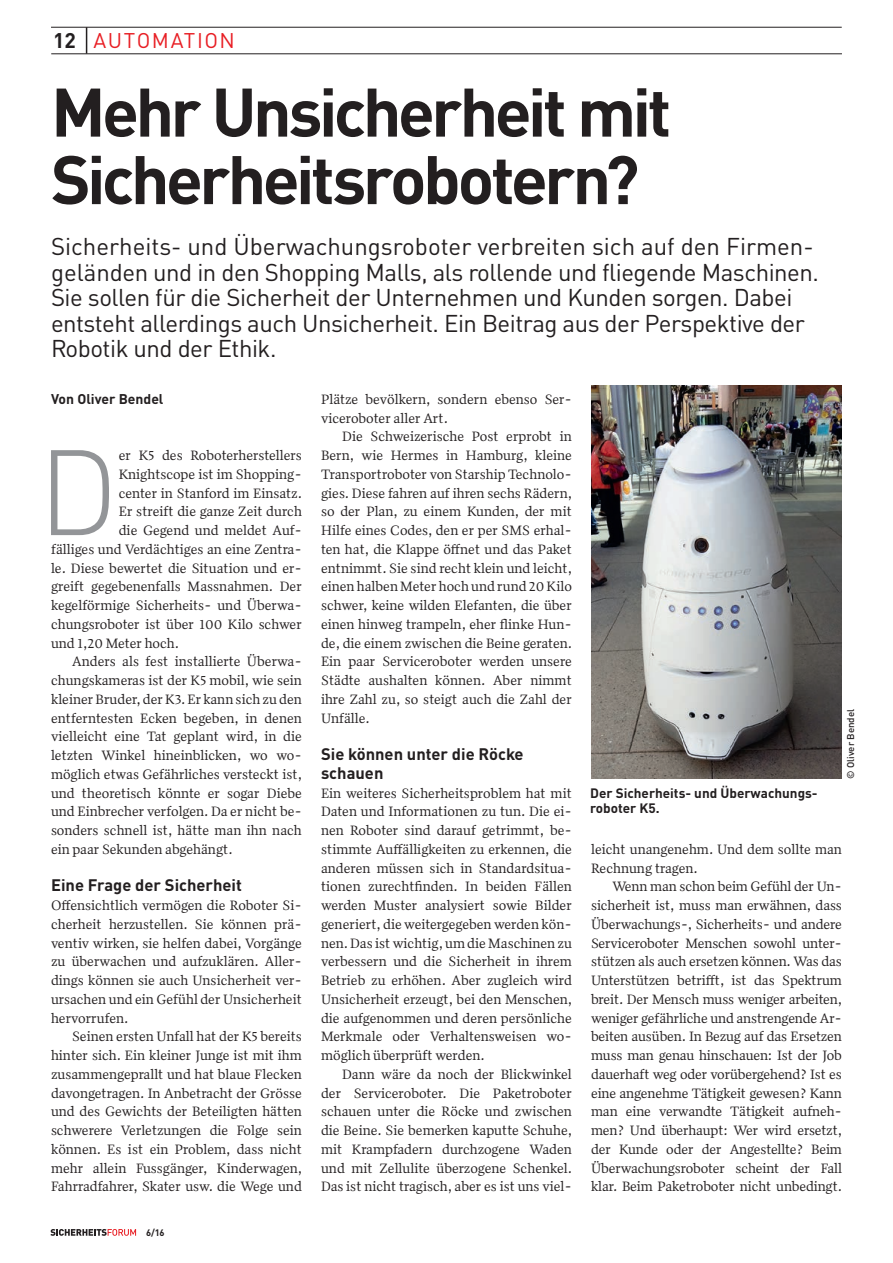
<style>
.page{position:relative;width:893px;height:1263px;background:#fff}
.page>*{position:absolute;margin:0;border:0;box-sizing:border-box;transform-origin:0 0}
.t1{font:300 119.25px "DIN Pro";color:#939598}
.t2{font:700 67.5px/67.5px "DIN Pro";letter-spacing:-.05em;color:#231f20}
.t3{font:24px/25.5px "DIN Pro";letter-spacing:-.02em;color:#231f20}
.t4{font:21px "DIN Pro";letter-spacing:.065em;color:#e81e24}
.t5{font:700 21px "DIN Pro";color:#231f20}
.t6{font:700 16.5px/18.8px "DIN Pro";color:#231f20}
.t7{font:13.95px/18.8px "Quiosco One LF";color:#231f20;text-align:justify}
.t8{font:700 13.95px "DIN Pro";color:#231f20}
.t9{font:700 13.5px/15px "DIN Pro";color:#231f20}
.t10{font:500 9.75px "DIN Pro";color:#231f20}
.t11{font:700 9.3px "DIN Pro";color:#231f20}
</style>
<div class="page">
<hr style="left:51px;top:27px;width:791px;height:1px;background:#231f20">
<hr style="left:51px;top:54px;width:791px;height:1px;background:#231f20">
<svg style="left:86px;top:27px;width:1px;height:27px"></svg>
<svg style="left:50px;top:1229px;width:86px;height:7px"></svg>
<img style="left:591px;top:385px;width:251px;height:394px">
<h3 class="t5" style="left:53px;top:23px;width:24px">12</h3>
<h3 class="t4" style="left:94px;top:24px;width:143px">AUTOMATION</h3>
<h2 class="t2" style="left:51px;top:70px;width:622px">Mehr Unsicherheit mit<br>Sicherheitsrobotern?</h2>
<p class="t3" style="left:51px;top:231px;width:769px">Sicherheits- und Überwachungsroboter verbreiten sich auf den Firmen&shy;geländen und in den Shopping Malls, als rollende und fliegende Maschinen.<br>Sie sollen für die Sicherheit der Unternehmen und Kunden sorgen. Dabei entsteht allerdings auch Unsicherheit. Ein Beitrag aus der Perspektive der Robotik und der Ethik.</p>
<p class="t8" style="left:51px;top:387px;width:114px">Von Oliver Bendel</p>
<p class="t7" style="left:321px;top:389px;width:252px">Plätze bevölkern, sondern ebenso Ser&shy;viceroboter aller Art.</p>
<p class="t7" style="left:321px;top:427px;width:253px;text-indent:21px">Die Schweizerische Post erprobt in Bern, wie Hermes in Hamburg, kleine Transportroboter von Starship Technolo&shy;gies. Diese fahren auf ihren sechs Rädern, so der Plan, zu einem Kunden, der mit Hilfe eines Codes, den er per SMS erhal&shy;ten hat, die Klappe öffnet und das Paket entnimmt. Sie sind recht klein und leicht, einen halben Meter hoch und rund 20 Kilo schwer, keine wilden Elefanten, die über einen hinweg trampeln, eher flinke Hun&shy;de, die einem zwischen die Beine geraten.<br>Ein paar Serviceroboter werden unsere Städte aushalten können. Aber nimmt ihre Zahl zu, so steigt auch die Zahl der Unfälle.</p>
<p class="t6" style="left:321px;top:743px;width:204px">Sie können unter die Röcke schauen</p>
<p class="t7" style="left:321px;top:783px;width:253px;text-align:left">Ein weiteres Sicherheitsproblem hat mit Daten und Informationen zu tun. Die ei&shy;nen Roboter sind darauf getrimmt, be&shy;stimmte Auffälligkeiten zu erkennen, die anderen müssen sich in Standardsitua&shy;tionen zurechtfinden. In beiden Fällen werden Muster analysiert sowie Bilder generiert, die weitergegeben werden kön&shy;nen. Das ist wichtig, um die Maschinen zu verbessern und die Sicherheit in ihrem Betrieb zu erhöhen. Aber zugleich wird Unsicherheit erzeugt, bei den Menschen, die aufgenommen und deren persönliche Merkmale oder Verhaltensweisen wo&shy;möglich überprüft werden.</p>
<p class="t7" style="left:321px;top:1064px;width:253px;text-indent:21px">Dann wäre da noch der Blickwinkel der Serviceroboter. Die Paketroboter schauen unter die Röcke und zwischen die Beine. Sie bemerken kaputte Schuhe, mit Krampfadern durchzogene Waden und mit Zellulite überzogene Schenkel.<br>Das ist nicht tragisch, aber es ist uns viel-</p>
<h1 class="t1" style="left:38px;top:400px;width:82px">D</h1>
<p class="t7" style="left:119px;top:446px;width:185px">er K5 des Roboterherstellers</p>
<p class="t7" style="left:119px;top:464px;width:185px">Knightscope ist im Shopping-</p>
<p class="t7" style="left:119px;top:483px;width:185px">center in Stanford im Einsatz.</p>
<p class="t7" style="left:119px;top:502px;width:185px">Er streift die ganze Zeit durch</p>
<p class="t7" style="left:119px;top:521px;width:185px">die Gegend und meldet Auf-</p>
<p class="t7" style="left:51px;top:539px;width:252px">fälliges und Verdächtiges an eine Zentra-</p>
<p class="t7" style="left:51px;top:558px;width:252px">le. Diese bewertet die Situation und er-</p>
<p class="t7" style="left:51px;top:577px;width:252px">greift gegebenenfalls Massnahmen. Der</p>
<p class="t7" style="left:51px;top:596px;width:252px">kegelförmige Sicherheits- und Überwa-</p>
<p class="t7" style="left:51px;top:614px;width:252px">chungsroboter ist über 100 Kilo schwer</p>
<p class="t7" style="left:51px;top:633px;width:130px">und 1,20 Meter hoch.</p>
<p class="t7" style="left:72px;top:652px;width:231px">Anders als fest installierte Überwa-</p>
<p class="t7" style="left:51px;top:671px;width:252px">chungskameras ist der K5 mobil, wie sein</p>
<p class="t7" style="left:51px;top:689px;width:252px">kleiner Bruder, der K3. Er kann sich zu den</p>
<p class="t7" style="left:51px;top:708px;width:252px">entferntesten Ecken begeben, in denen</p>
<p class="t7" style="left:51px;top:727px;width:252px">vielleicht eine Tat geplant wird, in die</p>
<p class="t7" style="left:51px;top:746px;width:252px">letzten Winkel hineinblicken, wo wo-</p>
<p class="t7" style="left:51px;top:764px;width:253px">möglich etwas Gefährliches versteckt ist,</p>
<p class="t7" style="left:51px;top:783px;width:252px">und theoretisch könnte er sogar Diebe</p>
<p class="t7" style="left:51px;top:802px;width:252px">und Einbrecher verfolgen. Da er nicht be-</p>
<p class="t7" style="left:51px;top:821px;width:252px">sonders schnell ist, hätte man ihn nach</p>
<p class="t7" style="left:51px;top:839px;width:183px">ein paar Sekunden abgehängt.</p>
<p class="t6" style="left:51px;top:874px;width:192px">Eine Frage der Sicherheit</p>
<p class="t7" style="left:51px;top:896px;width:252px">Offensichtlich vermögen die Roboter Si&shy;cherheit herzustellen. Sie können prä&shy;ventiv wirken, sie helfen dabei, Vorgänge zu überwachen und aufzuklären. Aller&shy;dings können sie auch Unsicherheit ver&shy;ursachen und ein Gefühl der Unsicherheit hervorrufen.</p>
<p class="t7" style="left:51px;top:1027px;width:253px;text-indent:21px">Seinen ersten Unfall hat der K5 bereits hinter sich. Ein kleiner Junge ist mit ihm zusammengeprallt und hat blaue Flecken davongetragen. In Anbetracht der Grösse und des Gewichts der Beteiligten hätten schwerere Verletzungen die Folge sein können. Es ist ein Problem, dass nicht mehr allein Fussgänger, Kinderwagen, Fahrradfahrer, Skater usw. die Wege und</p>
<p class="t10" style="left:843px;top:779px;width:71px;rotate:-90deg">© Oliver Bendel</p>
<p class="t9" style="left:590px;top:784px;width:227px">Der Sicherheits- und Überwachungs&shy;roboter K5.</p>
<p class="t7" style="left:591px;top:839px;width:252px">leicht unangenehm. Und dem sollte man<br>Rechnung tragen.</p>
<p class="t7" style="left:591px;top:877px;width:253px;text-indent:21px">Wenn man schon beim Gefühl der Un&shy;sicherheit ist, muss man erwähnen, dass Überwachungs-, Sicherheits- und andere Serviceroboter Menschen sowohl unter&shy;stützen als auch ersetzen können. Was das Unterstützen betrifft, ist das Spektrum breit. Der Mensch muss weniger arbeiten, weniger gefährliche und anstrengende Ar&shy;beiten ausüben. In Bezug auf das Ersetzen muss man genau hinschauen: Ist der Job dauerhaft weg oder vorübergehend? Ist es eine angenehme Tätigkeit gewesen? Kann man eine verwandte Tätigkeit aufneh&shy;men? Und überhaupt: Wer wird ersetzt, der Kunde oder der Angestellte? Beim Überwachungsroboter scheint der Fall klar. Beim Paketroboter nicht unbedingt.</p>
<p class="t11" style="left:146px;top:1225px;width:20px">6/16</p>
</div>
